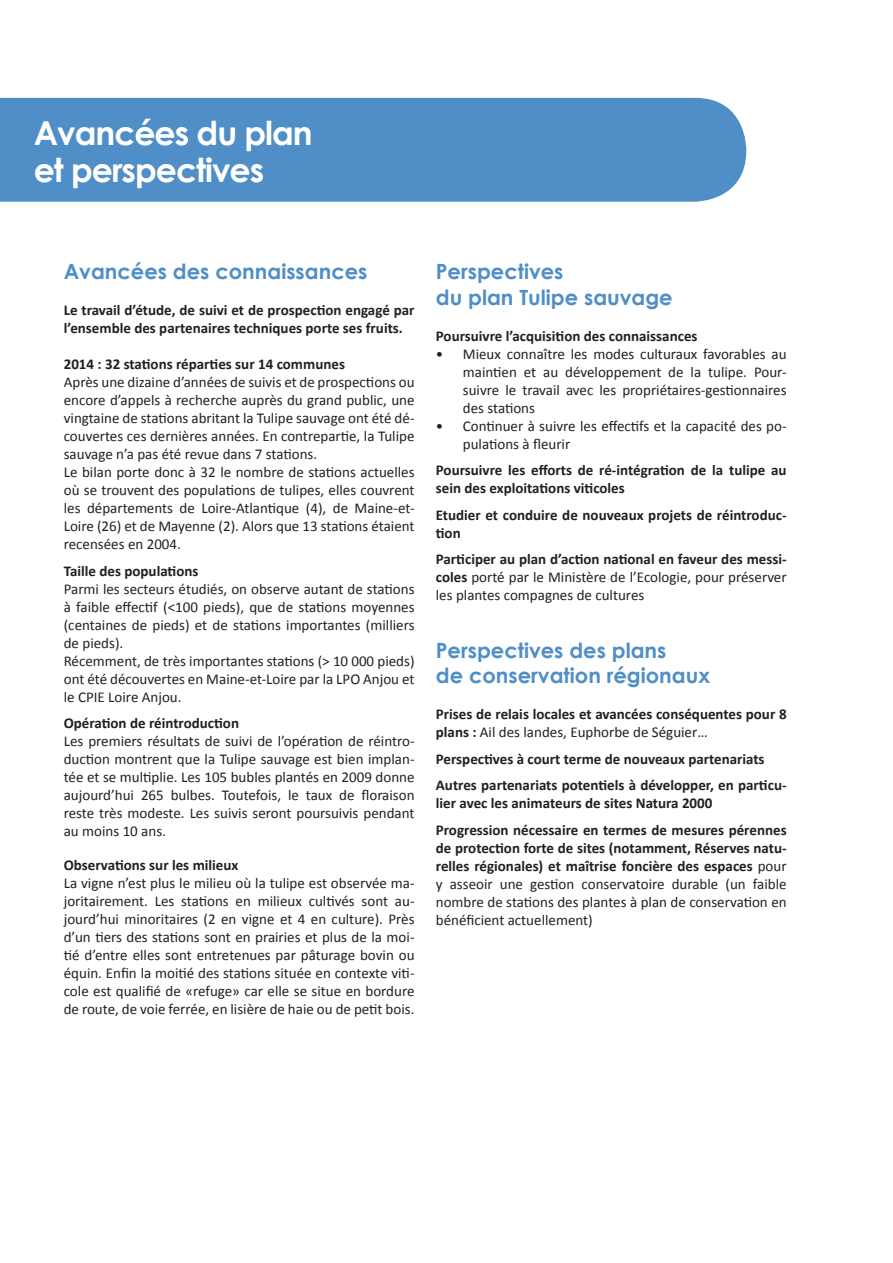
<style>
.page{position:relative;width:893px;height:1263px;background:#fff}
.page>*{position:absolute;margin:0;border:0;box-sizing:border-box;transform-origin:0 0}
.t1{font:700 33px "Century Gothic";letter-spacing:-.03em;color:#fff}
.t2{font:700 21px "Century Gothic";color:#4f8ec6}
.t3{font:15px/18px "Calibri";color:#231f20;text-align:justify}
.t4{font:700 15px/18px "Calibri";color:#231f20}
.s1{font-weight:700}
.s2{font-weight:400}
</style>
<div class="page">
<div style="left:0;top:98px;width:746px;height:104px;background:#4f8ec6"></div>
<p class="t1" style="left:34px;top:108px;width:280px">Avancées du plan</p>
<p class="t1" style="left:34px;top:145px;width:232px">et perspectives</p>
<p class="t2" style="left:64px;top:256px;width:305px">Avancées des connaissances</p>
<p class="t4" style="left:64px;top:301px;width:352px">Le travail d’étude, de suivi et de prospection engagé par l’ensemble des partenaires techniques porte ses fruits.</p>
<p class="t4" style="left:64px;top:355px;width:283px">2014 : 32 stations réparties sur 14 communes</p>
<p class="t3" style="left:64px;top:373px;width:352px">Après une dizaine d’années de suivis et de prospections ou encore d’appels à recherche auprès du grand public, une vingtaine de stations abritant la Tulipe sauvage ont été dé&shy;couvertes ces dernières années. En contrepartie, la Tulipe sauvage n’a pas été revue dans 7 stations.</p>
<p class="t3" style="left:64px;top:463px;width:352px">Le bilan porte donc à 32 le nombre de stations actuelles où se trouvent des populations de tulipes, elles couvrent les départements de Loire-Atlantique (4), de Maine-et-Loire (26) et de Mayenne (2). Alors que 13 stations étaient recensées en 2004.</p>
<p class="t4" style="left:64px;top:562px;width:136px">Taille des populations</p>
<p class="t3" style="left:64px;top:580px;width:352px">Parmi les secteurs étudiés, on observe autant de stations à faible effectif (&lt;100 pieds), que de stations moyennes (centaines de pieds) et de stations importantes (milliers de pieds).</p>
<p class="t3" style="left:64px;top:652px;width:352px">Récemment, de très importantes stations (&gt; 10 000 pieds) ont été découvertes en Maine-et-Loire par la LPO Anjou et le CPIE Loire Anjou.</p>
<p class="t4" style="left:64px;top:714px;width:177px">Opération de réintroduction</p>
<p class="t3" style="left:64px;top:732px;width:352px">Les premiers résultats de suivi de l’opération de réintro&shy;duction montrent que la Tulipe sauvage est bien implan&shy;tée et se multiplie. Les 105 bubles plantés en 2009 donne aujourd’hui 265 bulbes. Toutefois, le taux de floraison reste très modeste. Les suivis seront poursuivis pendant au moins 10 ans.</p>
<p class="t4" style="left:64px;top:856px;width:176px">Observations sur les milieux</p>
<p class="t3" style="left:64px;top:874px;width:352px">La vigne n’est plus le milieu où la tulipe est observée ma&shy;joritairement. Les stations en milieux cultivés sont au&shy;jourd’hui minoritaires (2 en vigne et 4 en culture). Près d’un tiers des stations sont en prairies et plus de la moi&shy;tié d’entre elles sont entretenues par pâturage bovin ou équin. Enfin la moitié des stations située en contexte viti&shy;cole est qualifié de «refuge» car elle se situe en bordure de route, de voie ferrée, en lisière de haie ou de petit bois.</p>
<p class="t2" style="left:436px;top:256px;width:129px">Perspectives</p>
<p class="t2" style="left:436px;top:281px;width:238px">du plan Tulipe sauvage</p>
<p class="t4" style="left:436px;top:327px;width:263px">Poursuivre l’acquisition des connaissances</p>
<p class="t3" style="left:463px;top:345px;width:325px;text-indent:-27px">• Mieux connaître les modes culturaux favorables au maintien et au développement de la tulipe. Pour&shy;suivre le travail avec les propriétaires-gestionnaires des stations</p>
<p class="t3" style="left:463px;top:417px;width:325px;text-indent:-27px">• Continuer à suivre les effectifs et la capacité des po&shy;pulations à fleurir</p>
<p class="t4" style="left:436px;top:461px;width:352px">Poursuivre les efforts de ré-intégration de la tulipe au sein des exploitations viticoles</p>
<p class="t4" style="left:436px;top:506px;width:352px">Etudier et conduire de nouveaux projets de réintroduc&shy;tion</p>
<p class="t3" style="left:436px;top:550px;width:352px"><span class="s1">Participer au plan d’action national en faveur des messi&shy;coles</span> porté par le Ministère de l’Ecologie, pour préserver les plantes compagnes de cultures</p>
<p class="t2" style="left:436px;top:635px;width:232px">Perspectives des plans</p>
<p class="t2" style="left:436px;top:660px;width:276px">de conservation régionaux</p>
<p class="t4" style="left:436px;top:705px;width:352px">Prises de relais locales et avancées conséquentes pour 8 plans : <span class="s2">Ail des landes, Euphorbe de Séguier…</span></p>
<p class="t4" style="left:436px;top:750px;width:330px">Perspectives à court terme de nouveaux partenariats</p>
<p class="t4" style="left:436px;top:776px;width:352px">Autres partenariats potentiels à développer, en particu&shy;lier avec les animateurs de sites Natura 2000</p>
<p class="t4" style="left:436px;top:821px;width:352px;text-align:justify">Progression nécessaire en termes de mesures pérennes de protection forte de sites (notamment, Réserves natu&shy;relles régionales) et maîtrise foncière des espaces <span class="s2">pour y asseoir une gestion conservatoire durable (un faible nombre de stations des plantes à plan de conservation en bénéficient actuellement)</span></p>
</div>
